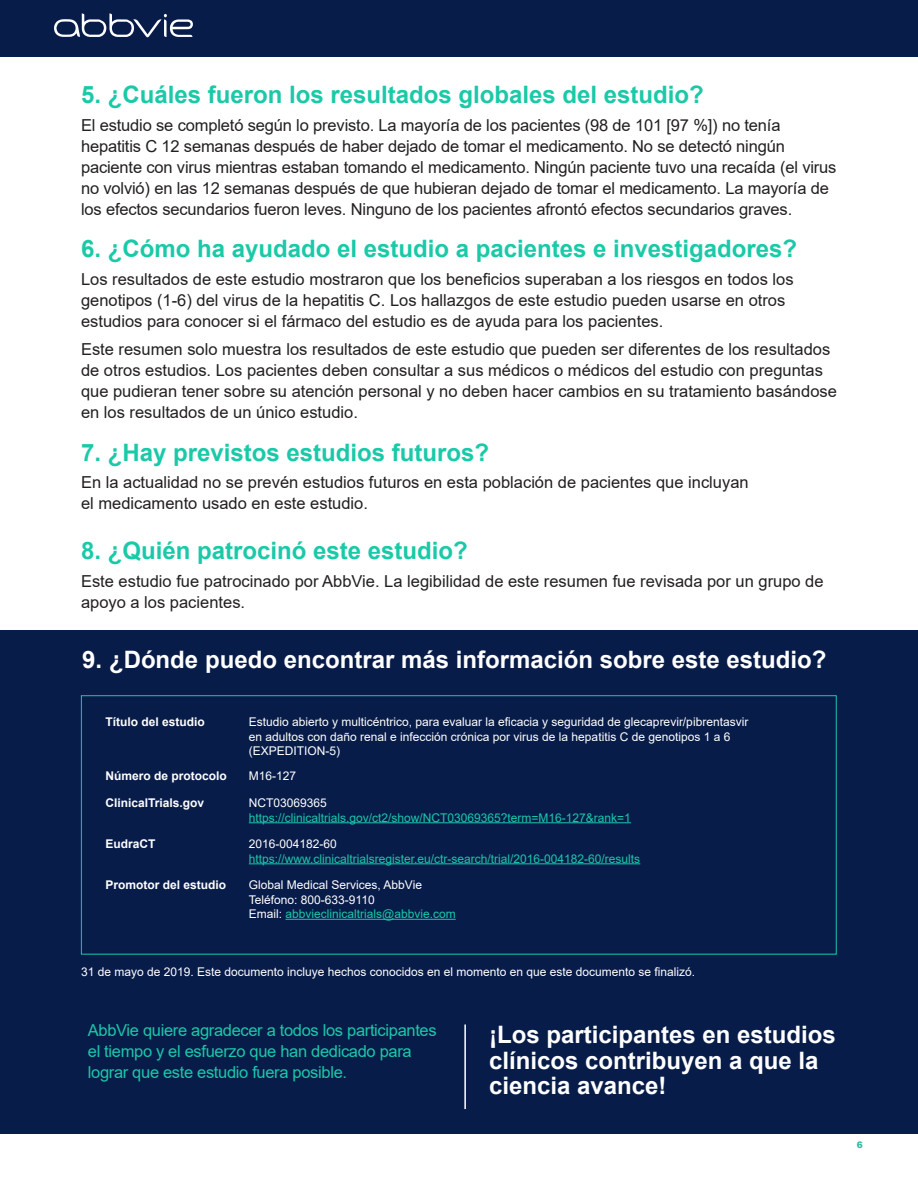
<style>
.page{position:relative;width:918px;height:1188px;background:#fff}
.page>*{position:absolute;margin:0;border:0;box-sizing:border-box;transform-origin:0 0}
.t1{font:700 24px "Arial";color:#1ac9a8}
.t2{font:700 24px/25.5px "Arial";color:#fff}
.t3{font:16.5px/21px "Arial";color:#231f20}
.t4{font:16.5px/21px "Arial";letter-spacing:-.02em;color:#1ac9a8}
.t5{font:12px/14.4px "Arial";color:#fff}
.t6{font:12px "Arial";color:#1ac9a8}
.t7{font:700 12px "Arial";color:#fff}
.t8{font:900 9px "Arial";color:#33bda3}
.s1{color:#1ac9a8}
</style>
<div class="page">
<div style="left:0;top:630px;width:918px;height:504px;background:#081c4a"></div>
<hr style="left:249px;top:822px;width:382px;height:1px;background:#1ac9a8">
<hr style="left:249px;top:863px;width:391px;height:1px;background:#1ac9a8">
<hr style="left:285px;top:919px;width:171px;height:1px;background:#1ac9a8">
<div style="left:81px;top:695px;width:756px;height:260px;border:1px solid #1ac9a8"></div>
<hr style="left:464px;top:1024px;width:2px;height:85px;background:#fff">
<div style="left:0;top:0;width:918px;height:56px;background:#081c4a"></div>
<svg style="left:54px;top:13px;width:139px;height:24px"></svg>
<h1 class="t1" style="left:81px;top:78px;width:624px">5. ¿Cuáles fueron los resultados globales del estudio?</h1>
<p class="t3" style="left:81px;top:114px;width:757px">El estudio se completó según lo previsto. La mayoría de los pacientes (98 de 101 [97 %]) no tenía hepatitis C 12 semanas después de haber dejado de tomar el medicamento. No se detectó ningún paciente con virus mientras estaban tomando el medicamento. Ningún paciente tuvo una recaída (el virus no volvió) en las 12 semanas después de que hubieran dejado de tomar el medicamento. La mayoría de los efectos secundarios fueron leves. Ninguno de los pacientes afrontó efectos secundarios graves.</p>
<h1 class="t1" style="left:81px;top:232px;width:718px">6. ¿Cómo ha ayudado el estudio a pacientes e investigadores?</h1>
<p class="t3" style="left:81px;top:269px;width:714px">Los resultados de este estudio mostraron que los beneficios superaban a los riesgos en todos los genotipos (1-6) del virus de la hepatitis C. Los hallazgos de este estudio pueden usarse en otros estudios para conocer si el fármaco del estudio es de ayuda para los pacientes.</p>
<p class="t3" style="left:81px;top:339px;width:757px">Este resumen solo muestra los resultados de este estudio que pueden ser diferentes de los resultados de otros estudios. Los pacientes deben consultar a sus médicos o médicos del estudio con preguntas que pudieran tener sobre su atención personal y no deben hacer cambios en su tratamiento basándose en los resultados de un único estudio.</p>
<h1 class="t1" style="left:81px;top:435px;width:410px">7. ¿Hay previstos estudios futuros?</h1>
<p class="t3" style="left:81px;top:472px;width:669px">En la actualidad no se prevén estudios futuros en esta población de pacientes que incluyan el medicamento usado en este estudio.</p>
<h1 class="t1" style="left:81px;top:534px;width:388px">8. ¿Quién patrocinó este estudio?</h1>
<p class="t3" style="left:81px;top:570px;width:744px">Este estudio fue patrocinado por AbbVie. La legibilidad de este resumen fue revisada por un grupo de apoyo a los pacientes.</p>
<h1 class="t2" style="left:82px;top:647px;width:746px">9. ¿Dónde puedo encontrar más información sobre este estudio?</h1>
<p class="t7" style="left:105px;top:713px;width:101px">Título del estudio</p>
<p class="t5" style="left:249px;top:715px;width:501px">Estudio abierto y multicéntrico, para evaluar la eficacia y seguridad de glecaprevir/pibrentasvir en adultos con daño renal e infección crónica por virus de la hepatitis C de genotipos 1 a 6 (EXPEDITION-5)</p>
<p class="t7" style="left:105px;top:767px;width:123px">Número de protocolo</p>
<p class="t5" style="left:249px;top:769px;width:49px">M16-127</p>
<p class="t7" style="left:105px;top:794px;width:100px">ClinicalTrials.gov</p>
<p class="t5" style="left:249px;top:796px;width:80px">NCT03069365</p>
<p class="t6" style="left:249px;top:809px;width:384px">https://clinicaltrials.gov/ct2/show/NCT03069365?term=M16-127&amp;rank=1</p>
<p class="t7" style="left:105px;top:836px;width:52px">EudraCT</p>
<p class="t5" style="left:249px;top:837px;width:90px">2016-004182-60</p>
<p class="t6" style="left:249px;top:850px;width:393px">https://www.clinicaltrialsregister.eu/ctr-search/trial/2016-004182-60/results</p>
<p class="t7" style="left:105px;top:877px;width:122px">Promotor del estudio</p>
<p class="t5" style="left:249px;top:878px;width:208px">Global Medical Services, AbbVie<br>Teléfono: 800-633-9110<br>Email: <span class="s1">abbvieclinicaltrials@abbvie.com</span></p>
<p class="t5" style="left:81px;top:965px;width:616px">31 de mayo de 2019. Este documento incluye hechos conocidos en el momento en que este documento se finalizó.</p>
<p class="t4" style="left:88px;top:1020px;width:350px">AbbVie quiere agradecer a todos los participantes el tiempo y el esfuerzo que han dedicado para lograr que este estudio fuera posible.</p>
<h1 class="t2" style="left:489px;top:1023px;width:348px">¡Los participantes en estudios clínicos contribuyen a que la ciencia avance!</h1>
<p class="t8" style="left:857px;top:1139px;width:8px">6</p>
</div>
